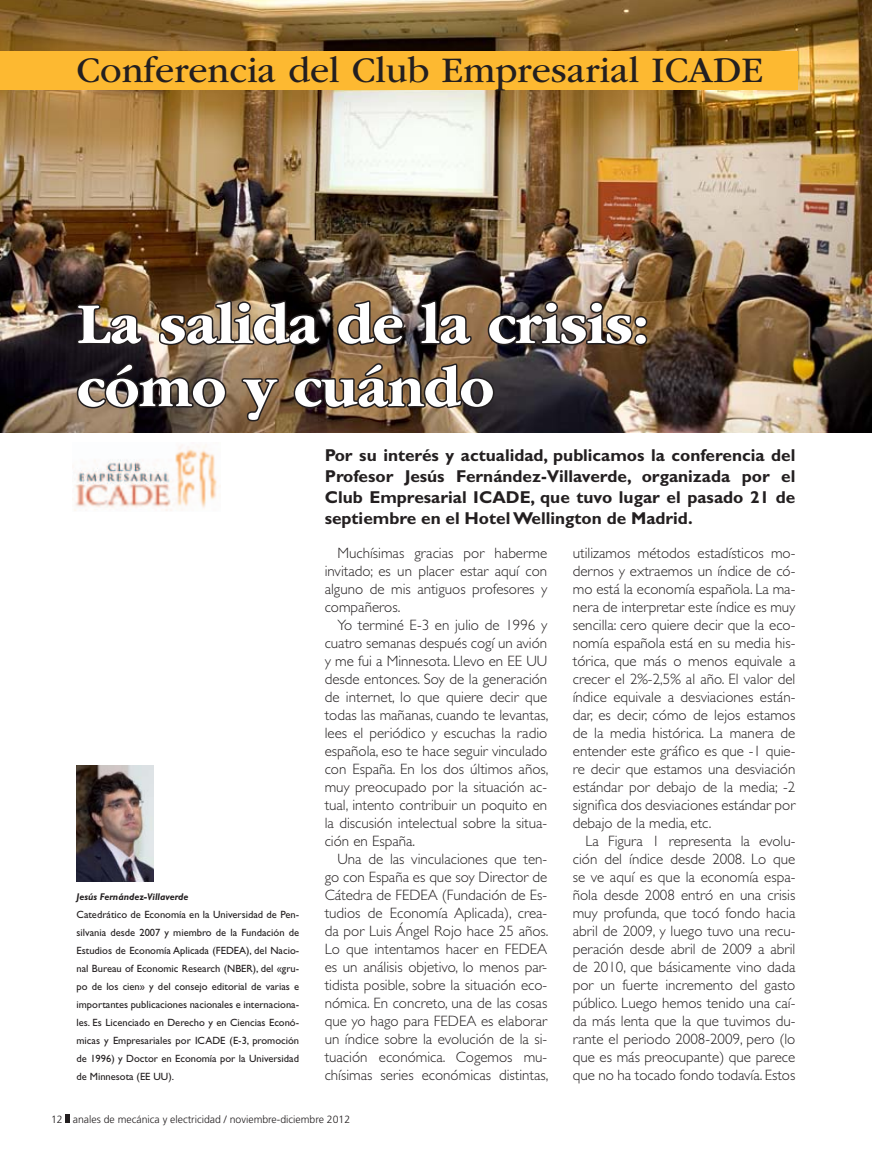
<style>
.page{position:relative;width:872px;height:1149px;background:#fff}
.page>*{position:absolute;margin:0;border:0;box-sizing:border-box;transform-origin:0 0}
.t1{font:700 60px/63px "ITC Garamond Std";letter-spacing:-.02em;color:#fff}
.t2{font:37.5px "ITC Garamond Std";color:#231f20}
.t3{font:700 17.25px/21px "Gill Sans Std";color:#231f20;text-align:justify}
.t4{font:300 15px/18px "Gill Sans Std";color:#231f20;text-align:justify}
.t5{font:10.5px/18px "Gill Sans Std";color:#231f20;text-align:justify}
.t6{font:300 10.5px "Frutiger LT Std";color:#231f20}
.t7{font:italic 700 9.75px "Gill Sans Std";color:#231f20}
</style>
<div class="page">
<svg style="left:66px;top:1114px;width:4px;height:8px"></svg>
<img style="left:0;top:0;width:872px;height:432px">
<img style="left:76px;top:765px;width:77px;height:116px">
<svg style="left:75px;top:302px;width:69px;height:45px;background:#534539"></svg>
<img style="left:157px;top:299px;width:165px;height:48px">
<svg style="left:335px;top:299px;width:70px;height:48px;background:#6b553e"></svg>
<svg style="left:418px;top:299px;width:55px;height:48px;background:#544333"></svg>
<img style="left:486px;top:300px;width:163px;height:47px">
<svg style="left:75px;top:361px;width:153px;height:49px;background:#4a3f39"></svg>
<svg style="left:240px;top:376px;width:40px;height:47px;background:#70573e"></svg>
<svg style="left:292px;top:361px;width:204px;height:49px;background:#604b38"></svg>
<div style="left:0;top:51px;width:797px;height:38px;background:#fdb931"></div>
<img style="left:74px;top:444px;width:147px;height:67px">
<h2 class="t2" style="left:77px;top:49px;width:688px">Conferencia del Club Empresarial ICADE</h2>
<h1 class="t1" style="left:77px;top:292px;width:575px">La salida de la crisis: cómo y cuándo</h1>
<p class="t7" style="left:77px;top:890px;width:113px">Jesús Fernández-Villaverde</p>
<p class="t5" style="left:77px;top:905px;width:224px">Catedrático de Economía en la Universidad de Pen&shy;silvania desde 2007 y miembro de la Fundación de Estudios de Economía Aplicada (FEDEA), del Nacio&shy;nal Bureau of Economic Research (NBER), del «gru&shy;po de los cien» y del consejo editorial de varias e importantes publicaciones nacionales e internaciona&shy;les. Es Licenciado en Derecho y en Ciencias Econó&shy;micas y Empresariales por ICADE (E-3, promoción de 1996) y Doctor en Economía por la Universidad de Minnesota (EE UU).</p>
<p class="t3" style="left:325px;top:445px;width:472px">Por su interés y actualidad, publicamos la conferencia del Profesor Jesús Fernández-Villaverde, organizada por el Club Empresarial ICADE, que tuvo lugar el pasado 21 de septiembre en el Hotel Wellington de Madrid.</p>
<p class="t4" style="left:325px;top:543px;width:224px;text-indent:13px">Muchísimas gracias por haberme invitado; es un placer estar aquí con alguno de mis antiguos profesores y compañeros.</p>
<p class="t4" style="left:325px;top:615px;width:225px;text-indent:13px">Yo terminé E-3 en julio de 1996 y cuatro semanas después cogí un avión y me fui a Minnesota. Llevo en EE UU desde entonces. Soy de la generación de internet, lo que quiere decir que todas las mañanas, cuando te levantas, lees el periódico y escuchas la radio española, eso te hace seguir vinculado con España. En los dos últimos años, muy preocupado por la situación ac&shy;tual, intento contribuir un poquito en la discusión intelectual sobre la situa&shy;ción en España.</p>
<p class="t4" style="left:325px;top:849px;width:225px;text-indent:13px">Una de las vinculaciones que ten&shy;go con España es que soy Director de Cátedra de FEDEA (Fundación de Es&shy;tudios de Economía Aplicada), crea&shy;da por Luis Ángel Rojo hace 25 años.<br>Lo que intentamos hacer en FEDEA es un análisis objetivo, lo menos par&shy;tidista posible, sobre la situación eco&shy;nómica. En concreto, una de las cosas que yo hago para FEDEA es elaborar un índice sobre la evolución de la si&shy;tuación económica. Cogemos mu&shy;chísimas series económicas distintas,</p>
<p class="t4" style="left:573px;top:543px;width:224px">utilizamos métodos estadísticos mo&shy;dernos y extraemos un índice de có&shy;mo está la economía española. La ma&shy;nera de interpretar este índice es muy sencilla: cero quiere decir que la eco&shy;nomía española está en su media his&shy;tórica, que más o menos equivale a crecer el 2%-2,5% al año. El valor del índice equivale a desviaciones están&shy;dar, es decir, cómo de lejos estamos de la media histórica. La manera de entender este gráfico es que -1 quie&shy;re decir que estamos una desviación estándar por debajo de la media; -2 significa dos desviaciones estándar por debajo de la media, etc.</p>
<p class="t4" style="left:573px;top:831px;width:224px;text-indent:13px">La Figura 1 representa la evolu&shy;ción del índice desde 2008. Lo que se ve aquí es que la economía espa&shy;ñola desde 2008 entró en una crisis muy profunda, que tocó fondo hacia abril de 2009, y luego tuvo una recu&shy;peración desde abril de 2009 a abril de 2010, que básicamente vino dada por un fuerte incremento del gasto público. Luego hemos tenido una caí&shy;da más lenta que la que tuvimos du&shy;rante el periodo 2008-2009, pero (lo que es más preocupante) que parece que no ha tocado fondo todavía. Estos</p>
<p class="t6" style="left:51px;top:1112px;width:301px">12 anales de mecánica y electricidad / noviembre-diciembre 2012</p>
</div>
